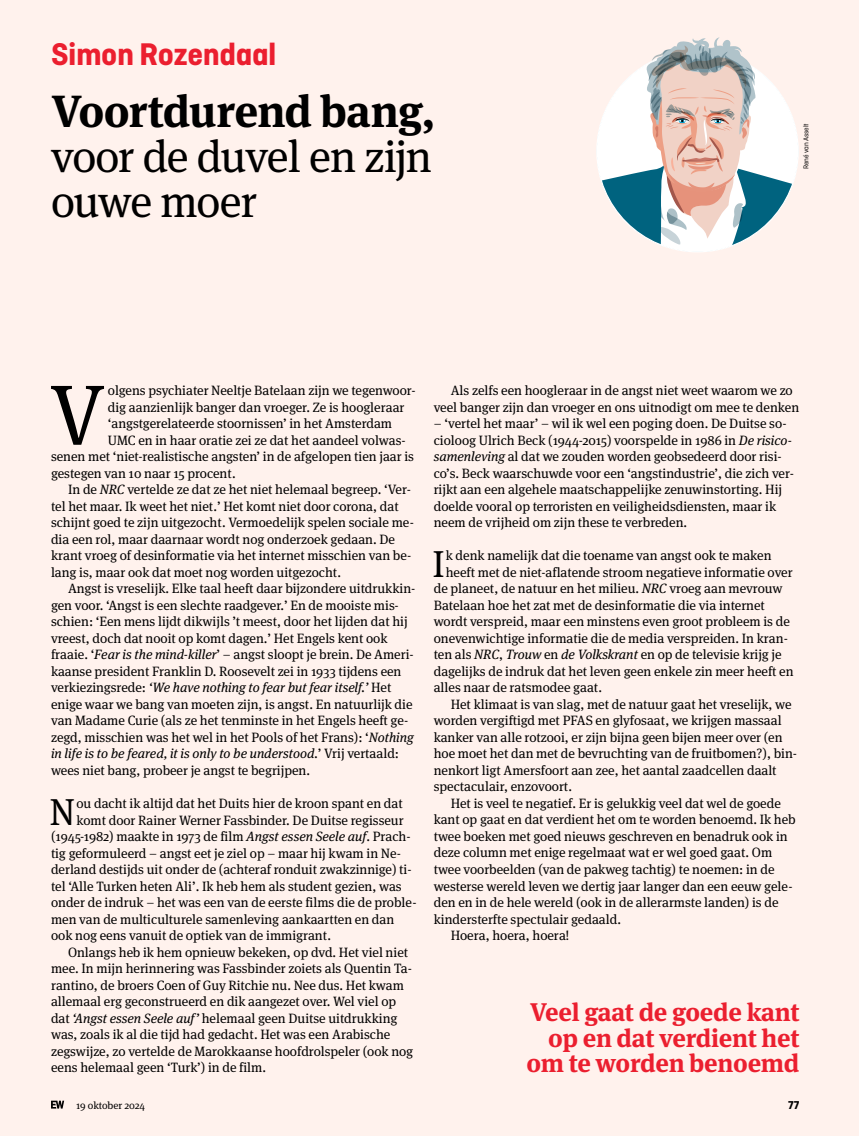
<style>
.page{position:relative;width:859px;height:1136px;background:#fff}
.page>*{position:absolute;margin:0;border:0;box-sizing:border-box;transform-origin:0 0}
.t1{font:85.35px "Meta Serif";color:#000}
.t2{font:45px/45px "Meta Serif";letter-spacing:-.03em;color:#000}
.t3{font:700 45px "Meta Serif";letter-spacing:-.015em;color:#000}
.t4{font:37.5px "Meta Serif";color:#000}
.t5{font:700 33px "Ciutadella";letter-spacing:-.015em;color:#eb1f2f}
.t6{font:700 25.5px/25.5px "Meta Serif";letter-spacing:-.01em;color:#eb1f2f;text-align:right}
.t7{font:13.5px/16.5px "Meta Serif";color:#000}
.t8{font:italic 13.5px "Meta Serif";color:#000}
.t9{font:700 12px "Ciutadella";color:#000}
.t10{font:10.5px "Meta Serif";color:#000}
.t11{font:7.5px "Ciutadella";letter-spacing:-.01em;color:#000}
.s1{font-style:italic}
.s2{font-style:normal}
</style>
<div class="page">
<div style="left:0;top:0;width:859px;height:1135px;background:#fff2ed"></div>
<svg style="left:51px;top:1100px;width:13px;height:8px"></svg>
<svg style="left:597px;top:37px;width:201px;height:212px"></svg>
<h3 class="t5" style="left:51px;top:35px;width:227px">Simon Rozendaal</h3>
<h2 class="t3" style="left:51px;top:84px;width:386px">Voortdurend bang,</h2>
<h2 class="t2" style="left:51px;top:135px;width:382px">voor de duvel en zijn ouwe moer</h2>
<p class="t11" style="left:802px;top:169px;width:47px;rotate:-90deg">René van Asselt</p>
<h1 class="t1" style="left:50px;top:366px;width:57px">V</h1>
<p class="t7" style="left:108px;top:382px;width:309px">olgens psychiater Neeltje Batelaan zijn we tegenwoor-</p>
<p class="t7" style="left:108px;top:399px;width:298px">dig aanzienlijk banger dan vroeger. Ze is hoogleraar</p>
<p class="t7" style="left:108px;top:415px;width:286px">‘angstgerelateerde stoornissen’ in het Amsterdam</p>
<p class="t7" style="left:108px;top:432px;width:299px">UMC en in haar oratie zei ze dat het aandeel volwas-</p>
<p class="t7" style="left:51px;top:448px;width:364px">senen met ‘niet-realistische angsten’ in de afgelopen tien jaar is</p>
<p class="t7" style="left:51px;top:465px;width:186px">gestegen van 10 naar 15 procent.</p>
<p class="t7" style="left:68px;top:481px;width:344px">In de <span class="s1">NRC</span> vertelde ze dat ze het niet helemaal begreep. ‘Ver-</p>
<p class="t7" style="left:51px;top:498px;width:349px">tel het maar. Ik weet het niet.’ Het komt niet door corona, dat</p>
<p class="t7" style="left:51px;top:514px;width:364px">schijnt goed te zijn uitgezocht. Vermoedelijk spelen sociale me-</p>
<p class="t7" style="left:51px;top:531px;width:345px">dia een rol, maar daarnaar wordt nog onderzoek gedaan. De</p>
<p class="t7" style="left:51px;top:547px;width:362px">krant vroeg of desinformatie via het internet misschien van be-</p>
<p class="t7" style="left:51px;top:564px;width:292px">lang is, maar ook dat moet nog worden uitgezocht.</p>
<p class="t7" style="left:68px;top:580px;width:349px">Angst is vreselijk. Elke taal heeft daar bijzondere uitdrukkin-</p>
<p class="t7" style="left:51px;top:597px;width:349px">gen voor. ‘Angst is een slechte raadgever.’ En de mooiste mis-</p>
<p class="t7" style="left:51px;top:613px;width:358px">schien: ‘Een mens lijdt dikwijls ’t meest, door het lijden dat hij</p>
<p class="t7" style="left:51px;top:630px;width:338px">vreest, doch dat nooit op komt dagen.’ Het Engels kent ook</p>
<p class="t7" style="left:51px;top:646px;width:364px">fraaie. ‘<span class="s1">Fear is the mind-killer</span>’ – angst sloopt je brein. De Ameri-</p>
<p class="t7" style="left:51px;top:663px;width:352px">kaanse president Franklin D. Roosevelt zei in 1933 tijdens een</p>
<p class="t8" style="left:51px;top:679px;width:342px"><span class="s2">verkiezingsrede:</span> ‘We have nothing to fear but fear itself.’ <span class="s2">Het</span></p>
<p class="t7" style="left:51px;top:696px;width:363px">enige waar we bang van moeten zijn, is angst. En natuurlijk die</p>
<p class="t7" style="left:51px;top:712px;width:359px">van Madame Curie (als ze het tenminste in het Engels heeft ge-</p>
<p class="t7" style="left:51px;top:729px;width:364px">zegd, misschien was het wel in het Pools of het Frans): ‘<span class="s1">Nothing</span></p>
<p class="t8" style="left:51px;top:745px;width:350px">in life is to be feared, it is only to be understood.<span class="s2">’ Vrij vertaald:</span></p>
<p class="t7" style="left:51px;top:762px;width:261px">wees niet bang, probeer je angst te begrijpen.</p>
<h3 class="t4" style="left:50px;top:789px;width:27px">N</h3>
<p class="t7" style="left:76px;top:795px;width:328px">ou dacht ik altijd dat het Duits hier de kroon spant en dat</p>
<p class="t7" style="left:76px;top:811px;width:329px">komt door Rainer Werner Fassbinder. De Duitse regisseur</p>
<p class="t7" style="left:51px;top:828px;width:361px">(1945-1982) maakte in 1973 de film <span class="s1">Angst essen Seele auf</span>. Prach-</p>
<p class="t7" style="left:51px;top:844px;width:352px">tig geformuleerd – angst eet je ziel op – maar hij kwam in Ne-</p>
<p class="t7" style="left:51px;top:861px;width:362px">derland destijds uit onder de (achteraf ronduit zwakzinnige) ti-</p>
<p class="t7" style="left:51px;top:877px;width:352px">tel ‘Alle Turken heten Ali’. Ik heb hem als student gezien, was</p>
<p class="t7" style="left:51px;top:894px;width:367px">onder de indruk – het was een van de eerste films die de proble-</p>
<p class="t7" style="left:51px;top:910px;width:345px">men van de multiculturele samenleving aankaartten en dan</p>
<p class="t7" style="left:51px;top:927px;width:282px">ook nog eens vanuit de optiek van de immigrant.</p>
<p class="t7" style="left:68px;top:943px;width:342px">Onlangs heb ik hem opnieuw bekeken, op dvd. Het viel niet</p>
<p class="t7" style="left:51px;top:960px;width:363px">mee. In mijn herinnering was Fassbinder zoiets als Quentin Ta-</p>
<p class="t7" style="left:51px;top:976px;width:355px">rantino, de broers Coen of Guy Ritchie nu. Nee dus. Het kwam</p>
<p class="t7" style="left:51px;top:993px;width:347px">allemaal erg geconstrueerd en dik aangezet over. Wel viel op</p>
<p class="t7" style="left:51px;top:1009px;width:348px">dat <span class="s1">‘Angst essen Seele auf’</span> helemaal geen Duitse uitdrukking</p>
<p class="t7" style="left:51px;top:1026px;width:341px">was, zoals ik al die tijd had gedacht. Het was een Arabische</p>
<p class="t7" style="left:51px;top:1042px;width:364px">zegswijze, zo vertelde de Marokkaanse hoofdrolspeler (ook nog</p>
<p class="t7" style="left:51px;top:1059px;width:217px">eens helemaal geen ‘Turk’) in de film.</p>
<p class="t7" style="left:434px;top:382px;width:367px;text-indent:17px">Als zelfs een hoogleraar in de angst niet weet waarom we zo veel banger zijn dan vroeger en ons uitnodigt om mee te denken</p>
<p class="t7" style="left:434px;top:415px;width:362px">– ‘vertel het maar’ – wil ik wel een poging doen. De Duitse so&shy;cioloog Ulrich Beck (1944-2015) voorspelde in 1986 in <span class="s1">De risico&shy;samenleving</span> al dat we zouden worden geobsedeerd door risi&shy;co’s. Beck waarschuwde voor een ‘angstindustrie’, die zich ver&shy;rijkt aan een algehele maatschappelijke zenuwinstorting. Hij doelde vooral op terroristen en veiligheidsdiensten, maar ik neem de vrijheid om zijn these te verbreden.</p>
<h3 class="t4" style="left:432px;top:542px;width:14px">I</h3>
<p class="t7" style="left:446px;top:547px;width:327px">k denk namelijk dat die toename van angst ook te maken</p>
<p class="t7" style="left:446px;top:564px;width:348px">heeft met de niet-aflatende stroom negatieve informatie over</p>
<p class="t7" style="left:434px;top:580px;width:350px">de planeet, de natuur en het milieu. <span class="s1">NRC</span> vroeg aan mevrouw</p>
<p class="t7" style="left:434px;top:597px;width:333px">Batelaan hoe het zat met de desinformatie die via internet</p>
<p class="t7" style="left:434px;top:613px;width:358px">wordt verspreid, maar een minstens even groot probleem is de</p>
<p class="t7" style="left:434px;top:630px;width:356px">onevenwichtige informatie die de media verspreiden. In kran-</p>
<p class="t7" style="left:434px;top:646px;width:349px">ten als <span class="s1">NRC</span>, <span class="s1">Trouw</span> en <span class="s1">de Volkskrant</span> en op de televisie krijg je</p>
<p class="t7" style="left:434px;top:663px;width:361px">dagelijks de indruk dat het leven geen enkele zin meer heeft en</p>
<p class="t7" style="left:434px;top:679px;width:170px">alles naar de ratsmodee gaat.</p>
<p class="t7" style="left:451px;top:696px;width:342px">Het klimaat is van slag, met de natuur gaat het vreselijk, we</p>
<p class="t7" style="left:434px;top:712px;width:349px">worden vergiftigd met PFAS en glyfosaat, we krijgen massaal</p>
<p class="t7" style="left:434px;top:729px;width:350px">kanker van alle rotzooi, er zijn bijna geen bijen meer over (en</p>
<p class="t7" style="left:434px;top:745px;width:365px">hoe moet het dan met de bevruchting van de fruitbomen?), bin-</p>
<p class="t7" style="left:434px;top:762px;width:344px">nenkort ligt Amersfoort aan zee, het aantal zaadcellen daalt</p>
<p class="t7" style="left:434px;top:778px;width:140px">spectaculair, enzovoort.</p>
<p class="t7" style="left:451px;top:795px;width:332px">Het is veel te negatief. Er is gelukkig veel dat wel de goede</p>
<p class="t7" style="left:434px;top:811px;width:363px">kant op gaat en dat verdient het om te worden benoemd. Ik heb</p>
<p class="t7" style="left:434px;top:828px;width:356px">twee boeken met goed nieuws geschreven en benadruk ook in</p>
<p class="t7" style="left:434px;top:844px;width:340px">deze column met enige regelmaat wat er wel goed gaat. Om</p>
<p class="t7" style="left:434px;top:861px;width:342px">twee voorbeelden (van de pakweg tachtig) te noemen: in de</p>
<p class="t7" style="left:434px;top:877px;width:360px">westerse wereld leven we dertig jaar langer dan een eeuw gele-</p>
<p class="t7" style="left:434px;top:894px;width:346px">den en in de hele wereld (ook in de allerarmste landen) is de</p>
<p class="t7" style="left:434px;top:910px;width:189px">kindersterfte spectulair gedaald.</p>
<p class="t7" style="left:451px;top:927px;width:120px">Hoera, hoera, hoera!</p>
<h3 class="t6" style="left:526px;top:999px;width:275px">Veel gaat de goede kant op en dat verdient het om te worden benoemd</h3>
<p class="t10" style="left:76px;top:1098px;width:71px">19 oktober 2024</p>
<p class="t9" style="left:788px;top:1097px;width:13px">77</p>
</div>
